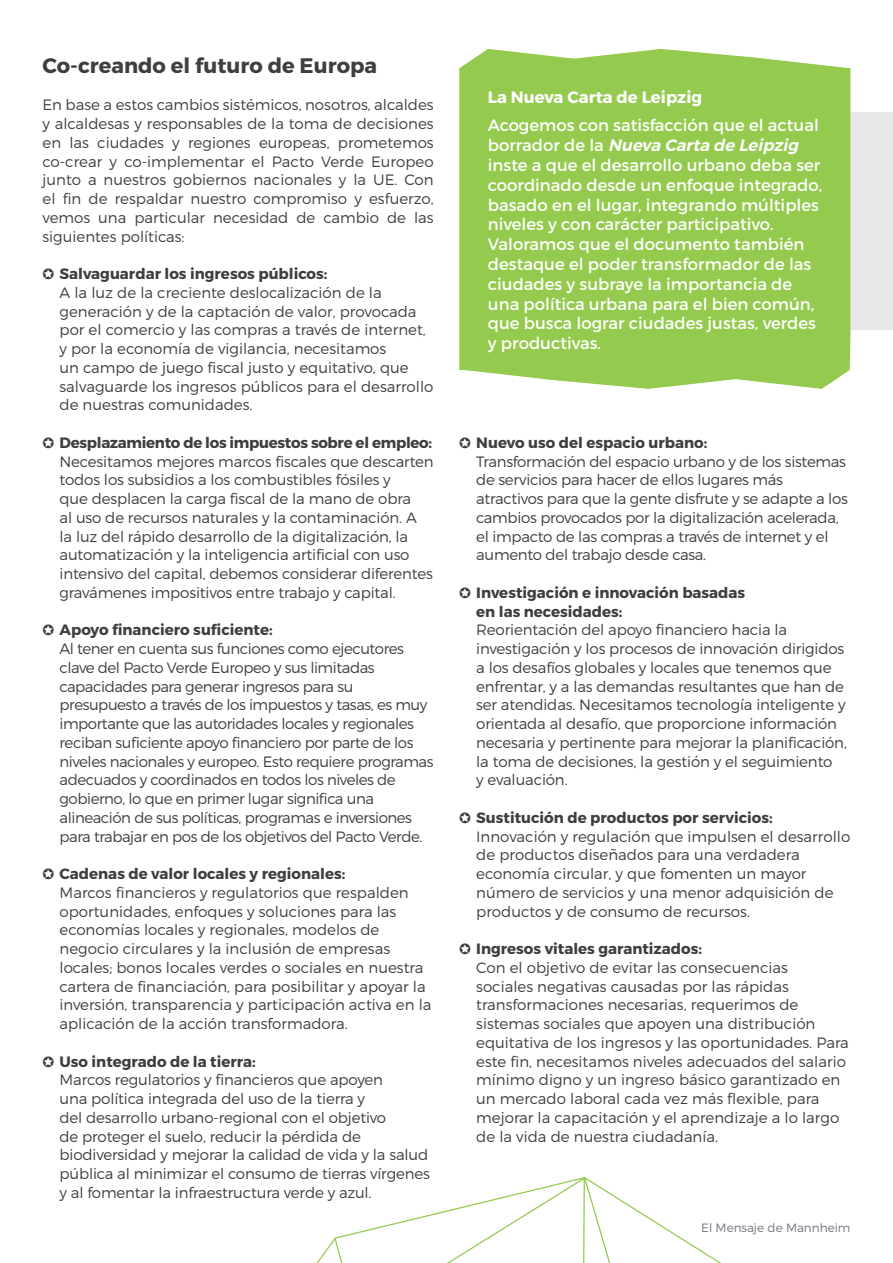
<style>
.page{position:relative;width:893px;height:1263px;background:#fff}
.page>*{position:absolute;margin:0;border:0;box-sizing:border-box;transform-origin:0 0}
.Fließtext{font:700 21px "Montserrat";color:#3e3e3f}
.Fließtext-2{font:16.5px/19.8px "Montserrat";color:#fff}
.Fließtext-3{font:700 16.5px "Montserrat";color:#fff}
.Fließtext-4{font:300 15px/18.8px "Montserrat";letter-spacing:-.01em;color:#3e3e3f}
.Fließtext-5{font:300 15px/18.8px "Montserrat";letter-spacing:-.03em;color:#3e3e3f}
.Title_Headline_bold{font:300 12px "Montserrat";color:#71747d}
.s1{font-family:"EC Square Sans Pro";font-weight:700}
.s2{font-weight:700}
.s3{font-weight:600;font-style:italic}
</style>
<div class="page">
<div style="left:812px;top:112px;width:81px;height:218px;background:#e6e7e9"></div>
<div style="left:459px;top:49px;width:391px;height:340px;background:#94ca4e"></div>
<svg style="left:316px;top:1177px;width:405px;height:86px"></svg>
<svg style="left:583px;top:1177px;width:132px;height:86px"></svg>
<p class="Fließtext" style="left:43px;top:52px;width:336px">Co-creando el futuro de Europa</p>
<p class="Fließtext-4" style="left:43px;top:95px;width:393px;text-align:justify">En base a estos cambios sistémicos, nosotros, alcaldes y alcaldesas y responsables de la toma de decisiones en las ciudades y regiones europeas, prometemos co-crear y co-implementar el Pacto Verde Europeo junto a nuestros gobiernos nacionales y la UE. Con el fin de respaldar nuestro compromiso y esfuerzo, vemos una particular necesidad de cambio de las siguientes políticas:</p>
<p class="Fließtext-4" style="left:60px;top:264px;width:375px;text-indent:-17px"><span class="s1">✪</span> <span class="s2">Salvaguardar los ingresos públicos:<br></span>A la luz de la creciente deslocalización de la generación y de la captación de valor, provocada por el comercio y las compras a través de internet, y por la economía de vigilancia, necesitamos<br>un campo de juego fiscal justo y equitativo, que salvaguarde los ingresos públicos para el desarrollo de nuestras comunidades.</p>
<p class="Fließtext-4" style="left:60px;top:433px;width:376px;text-indent:-17px"><span class="s1">✪</span> <span class="s2">Desplazamiento de los impuestos sobre el empleo:<br></span>Necesitamos mejores marcos fiscales que descarten todos los subsidios a los combustibles fósiles y<br>que desplacen la carga fiscal de la mano de obra<br>al uso de recursos naturales y la contaminación. A<br>la luz del rápido desarrollo de la digitalización, la automatización y la inteligencia artificial con uso intensivo del capital, debemos considerar diferentes gravámenes impositivos entre trabajo y capital.</p>
<p class="Fließtext-5" style="left:60px;top:620px;width:376px;text-indent:-17px"><span class="s1">✪</span> <span class="s2">Apoyo financiero suficiente:<br></span>Al tener en cuenta sus funciones como ejecutores clave del Pacto Verde Europeo y sus limitadas capacidades para generar ingresos para su presupuesto a través de los impuestos y tasas, es muy importante que las autoridades locales y regionales reciban suficiente apoyo financiero por parte de los niveles nacionales y europeo. Esto requiere programas adecuados y coordinados en todos los niveles de gobierno, lo que en primer lugar significa una alineación de sus políticas, programas e inversiones para trabajar en pos de los objetivos del Pacto Verde.</p>
<p class="Fließtext-4" style="left:60px;top:864px;width:373px;text-indent:-17px"><span class="s1">✪</span> <span class="s2">Cadenas de valor locales y regionales:<br></span>Marcos financieros y regulatorios que respalden oportunidades, enfoques y soluciones para las economías locales y regionales, modelos de negocio circulares y la inclusión de empresas locales; bonos locales verdes o sociales en nuestra cartera de financiación, para posibilitar y apoyar la inversión, transparencia y participación activa en la aplicación de la acción transformadora.</p>
<p class="Fließtext-4" style="left:60px;top:1052px;width:372px;text-indent:-17px"><span class="s1">✪</span> <span class="s2">Uso integrado de la tierra:<br></span>Marcos regulatorios y financieros que apoyen<br>una política integrada del uso de la tierra y<br>del desarrollo urbano-regional con el objetivo<br>de proteger el suelo, reducir la pérdida de biodiversidad y mejorar la calidad de vida y la salud pública al minimizar el consumo de tierras vírgenes y al fomentar la infraestructura verde y azul.</p>
<p class="Fließtext-3" style="left:488px;top:87px;width:216px">La Nueva Carta de Leipzig</p>
<p class="Fließtext-2" style="left:488px;top:116px;width:336px">Acogemos con satisfacción que el actual b o r r a d o r d e l a <span class="s3">Nueva Carta de Leipzig </span>inste a que el desarrollo urbano deba ser coordinado desde un enfoque integrado, basado en el lugar, integrando múltiples niveles y con carácter participativo.<br>Valoramos que el documento también destaque el poder transformador de las ciudades y subraye la importancia de una política urbana para el bien común, que busca lograr ciudades justas, verdes y productivas.</p>
<p class="Fließtext-4" style="left:476px;top:433px;width:373px;text-indent:-17px"><span class="s1">✪</span> <span class="s2">Nuevo uso del espacio urbano:<br></span>Transformación del espacio urbano y de los sistemas de servicios para hacer de ellos lugares más atractivos para que la gente disfrute y se adapte a los cambios provocados por la digitalización acelerada, el impacto de las compras a través de internet y el aumento del trabajo desde casa.</p>
<p class="Fließtext-4" style="left:476px;top:583px;width:372px;text-indent:-17px"><span class="s1">✪</span> <span class="s2">Investigación e innovación basadas<br>en las necesidades:<br></span>Reorientación del apoyo financiero hacia la investigación y los procesos de innovación dirigidos a los desafíos globales y locales que tenemos que enfrentar, y a las demandas resultantes que han de ser atendidas. Necesitamos tecnología inteligente y orientada al desafío, que proporcione información necesaria y pertinente para mejorar la planificación, la toma de decisiones, la gestión y el seguimiento<br>y evaluación.</p>
<p class="Fließtext-4" style="left:476px;top:808px;width:376px;text-indent:-17px"><span class="s1">✪</span> <span class="s2">Sustitución de productos por servicios:<br></span>Innovación y regulación que impulsen el desarrollo de productos diseñados para una verdadera economía circular, y que fomenten un mayor número de servicios y una menor adquisición de productos y de consumo de recursos.</p>
<p class="Fließtext-4" style="left:476px;top:939px;width:374px;text-indent:-17px"><span class="s1">✪</span> <span class="s2">Ingresos vitales garantizados:<br></span>Con el objetivo de evitar las consecuencias<br>sociales negativas causadas por las rápidas transformaciones necesarias, requerimos de sistemas sociales que apoyen una distribución equitativa de los ingresos y las oportunidades. Para este fin, necesitamos niveles adecuados del salario mínimo digno y un ingreso básico garantizado en un mercado laboral cada vez más flexible, para mejorar la capacitación y el aprendizaje a lo largo de la vida de nuestra ciudadanía.</p>
<p class="Title_Headline_bold" style="left:701px;top:1220px;width:151px">El Mensaje de Mannheim</p>
</div>
